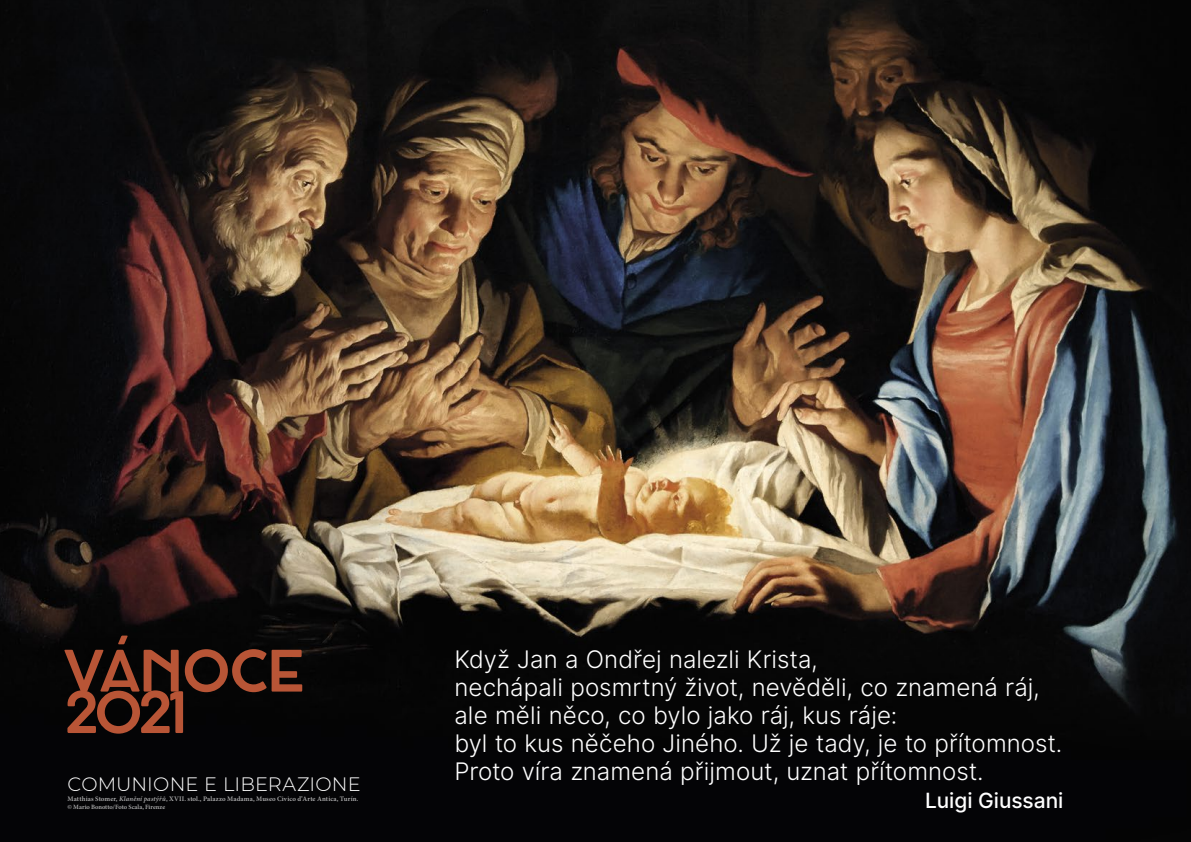
<style>
.page{position:relative;width:1191px;height:842px;background:#fff}
.page>*{position:absolute;margin:0;border:0;box-sizing:border-box;transform-origin:0 0}
.t1{font:700 56.3px/41.4px "Cocosignum Corsivo Italico";letter-spacing:-.06em;color:#b85536}
.t2{font:24.2px/28px "Inter Light BETA";color:#fff}
.t3{font:500 21px "Inter";letter-spacing:-.005em;color:#fff}
.t4{font:300 19.3px "Montserrat";letter-spacing:.005em;color:#fff}
.t5{font:600 6.9px "Minion Pro";letter-spacing:.015em;color:#fff}
.t6{font:600 6.5px "Minion Pro";color:#fff}
.s1{font-style:italic}
</style>
<div class="page">
<img style="left:0;top:0;width:1191px;height:842px">
<h1 class="t1" style="left:64px;top:651px;width:242px">VÁNOCE<br>2021</h1>
<p class="t4" style="left:68px;top:771px;width:294px">COMUNIONE E LIBERAZIONE</p>
<p class="t5" style="left:68px;top:794px;width:292px">Matthias Stomer, <span class="s1">Klanění pastýřů</span>, XVII. stol., Palazzo Madama, Museo Civico d’Arte Antica, Turín.</p>
<p class="t6" style="left:68px;top:802px;width:99px">© Mario Bonotto/Foto Scala, Firenze</p>
<p class="t2" style="left:454px;top:646px;width:609px">Když Jan a Ondřej nalezli Krista,<br>nechápali posmrtný život, nevěděli, co znamená ráj, ale měli něco, co bylo jako ráj, kus ráje:<br>byl to kus něčeho Jiného. Už je tady, je to přítomnost.<br>Proto víra znamená přijmout, uznat přítomnost.</p>
<p class="t3" style="left:925px;top:785px;width:140px">Luigi Giussani</p>
</div>
